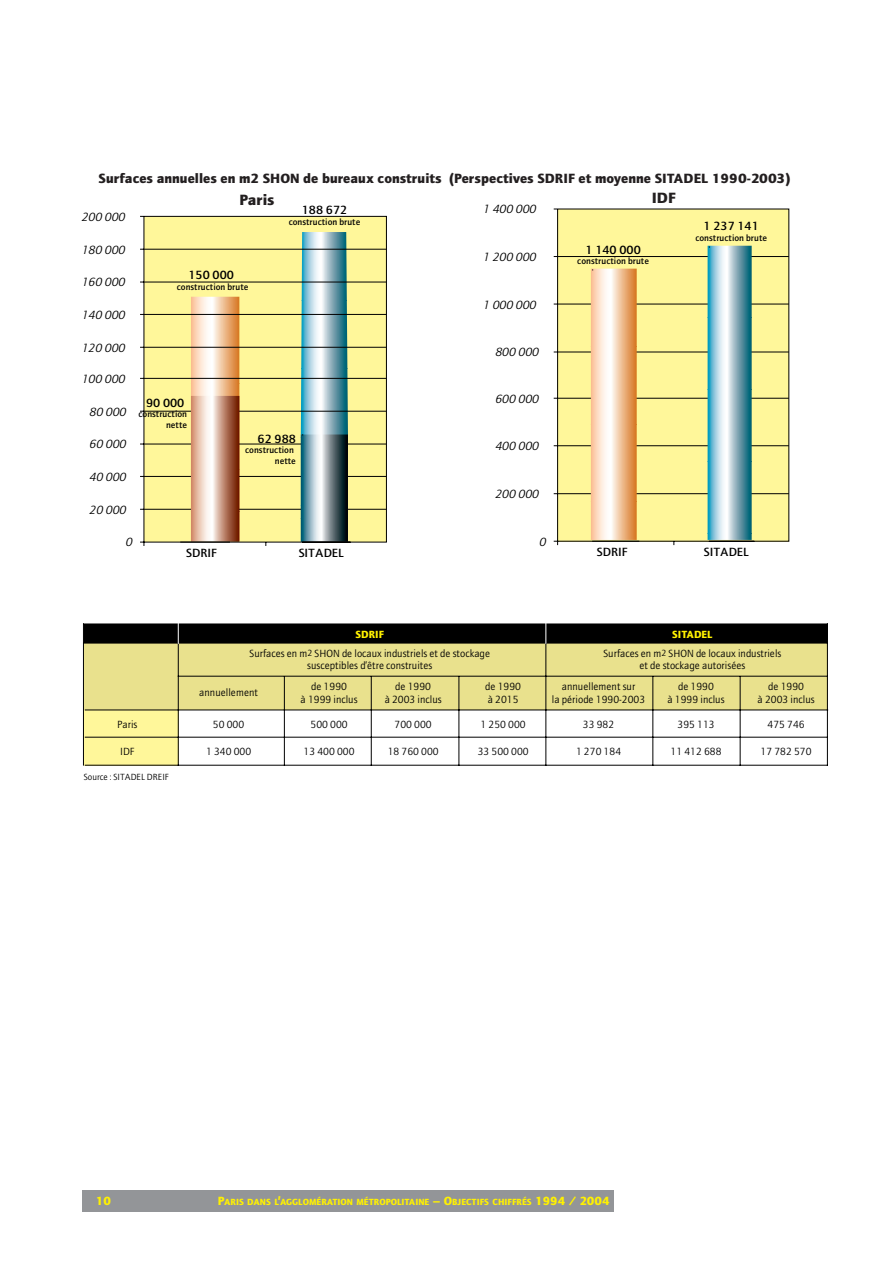
<style>
.page{position:relative;width:893px;height:1263px;background:#fff}
.page>*{position:absolute;margin:0;border:0;box-sizing:border-box;transform-origin:0 0}
.t1{font:900 15px "AT Quay Sans";color:#231f20}
.t2{font:900 13.5px "AT Quay Sans";color:#231f20}
.t3{font:italic 12px "AT Quay Sans";color:#000}
.t4{font:500 12px "AT Quay Sans";color:#000}
.t5{font:900 12px "AT Quay Sans";color:#fff101}
.t6{font:10.5px/12.1px "AT Quay Sans";color:#000;text-align:center}
.t7{font:900 10.5px "AT Quay Sans";color:#fff101}
.t8{font:500 9px/10.5px "AT Quay Sans";color:#000;text-align:right}
.t9{font:900 9px "AT Quay Sans";color:#fff101}
.t10{font:9px "AT Quay Sans";color:#000}
.s1{font-size:9px}
.s2{font-size:12px}
</style>
<div class="page">
<div style="left:82px;top:1191px;width:532px;height:21px;background:#939598"></div>
<svg style="left:140px;top:216px;width:247px;height:330px;background:#dbd69b"></svg>
<svg style="left:553px;top:209px;width:236px;height:337px;background:#e3e0a2"></svg>
<div style="left:84px;top:624px;width:743px;height:19px;background:#000"></div>
<div style="left:84px;top:643px;width:743px;height:67px;background:#e9e18d"></div>
<div style="left:84px;top:710px;width:94px;height:55px;background:#fff79a"></div>
<hr style="left:83px;top:624px;width:1px;height:141px;background:#000">
<hr style="left:545px;top:643px;width:1px;height:122px;background:#000">
<hr style="left:827px;top:624px;width:1px;height:141px;background:#000">
<hr style="left:178px;top:643px;width:1px;height:122px;background:#000">
<hr style="left:284px;top:677px;width:1px;height:88px;background:#000">
<hr style="left:371px;top:677px;width:1px;height:88px;background:#000">
<hr style="left:458px;top:677px;width:1px;height:88px;background:#000">
<hr style="left:652px;top:677px;width:1px;height:88px;background:#000">
<hr style="left:739px;top:677px;width:1px;height:88px;background:#000">
<hr style="left:84px;top:643px;width:743px;height:1px;background:#000">
<hr style="left:178px;top:676px;width:649px;height:1px;background:#000">
<hr style="left:85px;top:710px;width:742px;height:1px;background:#000">
<hr style="left:85px;top:737px;width:741px;height:1px;background:#000">
<hr style="left:85px;top:765px;width:742px;height:1px;background:#000">
<svg style="left:545px;top:623px;width:1px;height:20px"></svg>
<svg style="left:178px;top:623px;width:1px;height:20px"></svg>
<p class="t2" style="left:99px;top:174px;width:693px">Surfaces annuelles en m2 SHON de bureaux construits (Perspectives SDRIF et moyenne SITADEL 1990-2003)</p>
<p class="t3" style="left:82px;top:213px;width:45px">200 000</p>
<p class="t3" style="left:82px;top:245px;width:45px">180 000</p>
<p class="t3" style="left:82px;top:278px;width:45px">160 000</p>
<p class="t3" style="left:82px;top:311px;width:45px">140 000</p>
<p class="t3" style="left:82px;top:343px;width:45px">120 000</p>
<p class="t3" style="left:82px;top:375px;width:45px">100 000</p>
<p class="t3" style="left:89px;top:407px;width:38px">80 000</p>
<p class="t3" style="left:89px;top:440px;width:38px">60 000</p>
<p class="t3" style="left:89px;top:473px;width:38px">40 000</p>
<p class="t3" style="left:89px;top:505px;width:38px">20 000</p>
<h1 class="t1" style="left:239px;top:194px;width:36px">Paris</h1>
<p class="t4" style="left:302px;top:206px;width:47px">188 672</p>
<p class="t8" style="left:289px;top:217px;width:73px">construction brute</p>
<p class="t4" style="left:188px;top:270px;width:47px">150 000</p>
<p class="t8" style="left:177px;top:282px;width:73px">construction brute</p>
<p class="t4" style="left:146px;top:398px;width:40px">90 000</p>
<p class="t8" style="left:138px;top:410px;width:50px">construction nette</p>
<p class="t4" style="left:257px;top:434px;width:40px">62 988</p>
<p class="t8" style="left:245px;top:446px;width:52px">construction nette</p>
<p class="t3" style="left:126px;top:538px;width:8px">0</p>
<p class="t4" style="left:186px;top:549px;width:32px">SDRIF</p>
<p class="t4" style="left:299px;top:549px;width:47px">SITADEL</p>
<p class="t3" style="left:483px;top:205px;width:55px">1 400 000</p>
<p class="t3" style="left:483px;top:252px;width:55px">1 200 000</p>
<p class="t3" style="left:483px;top:300px;width:55px">1 000 000</p>
<p class="t3" style="left:495px;top:348px;width:45px">800 000</p>
<p class="t3" style="left:495px;top:394px;width:45px">600 000</p>
<p class="t3" style="left:495px;top:442px;width:45px">400 000</p>
<p class="t3" style="left:495px;top:489px;width:45px">200 000</p>
<p class="t3" style="left:539px;top:537px;width:8px">0</p>
<h1 class="t1" style="left:651px;top:192px;width:26px">IDF</h1>
<p class="t4" style="left:585px;top:245px;width:57px">1 140 000</p>
<p class="t8" style="left:577px;top:257px;width:73px">construction brute</p>
<p class="t4" style="left:703px;top:222px;width:57px">1 237 141</p>
<p class="t8" style="left:695px;top:233px;width:73px">construction brute</p>
<p class="t4" style="left:597px;top:548px;width:32px">SDRIF</p>
<p class="t4" style="left:703px;top:548px;width:47px">SITADEL</p>
<p class="t7" style="left:355px;top:631px;width:30px">SDRIF</p>
<p class="t7" style="left:672px;top:631px;width:42px">SITADEL</p>
<p class="t6" style="left:249px;top:649px;width:242px">Surfaces en m<span class="s1">2</span> SHON de locaux industriels et de stockage susceptibles d’être construites</p>
<p class="t6" style="left:603px;top:649px;width:179px">Surfaces en m<span class="s1">2</span> SHON de locaux industriels et de stockage autorisées</p>
<p class="t6" style="left:117px;top:719px;width:22px">Paris</p>
<p class="t6" style="left:120px;top:747px;width:16px">IDF</p>
<p class="t10" style="left:84px;top:774px;width:87px">Source : SITADEL DREIF</p>
<p class="t6" style="left:199px;top:688px;width:60px">annuellement</p>
<p class="t6" style="left:300px;top:682px;width:59px">de 1990<br>à 1999 inclus</p>
<p class="t6" style="left:384px;top:682px;width:59px">de 1990<br>à 2003 inclus</p>
<p class="t6" style="left:485px;top:682px;width:37px;text-align:left">de 1990 à 2015</p>
<p class="t6" style="left:552px;top:682px;width:95px">annuellement sur<br>la période 1990-2003</p>
<p class="t6" style="left:667px;top:682px;width:59px">de 1990<br>à 1999 inclus</p>
<p class="t6" style="left:757px;top:682px;width:59px">de 1990<br>à 2003 inclus</p>
<p class="t6" style="left:213px;top:719px;width:33px">50 000</p>
<p class="t6" style="left:310px;top:719px;width:39px">500 000</p>
<p class="t6" style="left:394px;top:719px;width:39px">700 000</p>
<p class="t6" style="left:480px;top:719px;width:47px">1 250 000</p>
<p class="t6" style="left:583px;top:719px;width:33px">33 982</p>
<p class="t6" style="left:677px;top:719px;width:39px">395 113</p>
<p class="t6" style="left:767px;top:719px;width:39px">475 746</p>
<p class="t6" style="left:206px;top:747px;width:47px">1 340 000</p>
<p class="t6" style="left:303px;top:747px;width:52px">13 400 000</p>
<p class="t6" style="left:387px;top:747px;width:52px">18 760 000</p>
<p class="t6" style="left:477px;top:747px;width:52px">33 500 000</p>
<p class="t6" style="left:576px;top:747px;width:47px">1 270 184</p>
<p class="t6" style="left:670px;top:747px;width:52px">11 412 688</p>
<p class="t6" style="left:760px;top:747px;width:52px">17 782 570</p>
<p class="t5" style="left:96px;top:1196px;width:17px">10</p>
<p class="t9" style="left:218px;top:1198px;width:393px"><span class="s2">P</span>ARIS DANS L<span class="s2">’</span>AGGLOMÉRATION MÉTROPOLITAINE <span class="s2">– O</span>BJECTIFS CHIFFRÉS <span class="s2">1994 / 2004</span></p>
</div>
